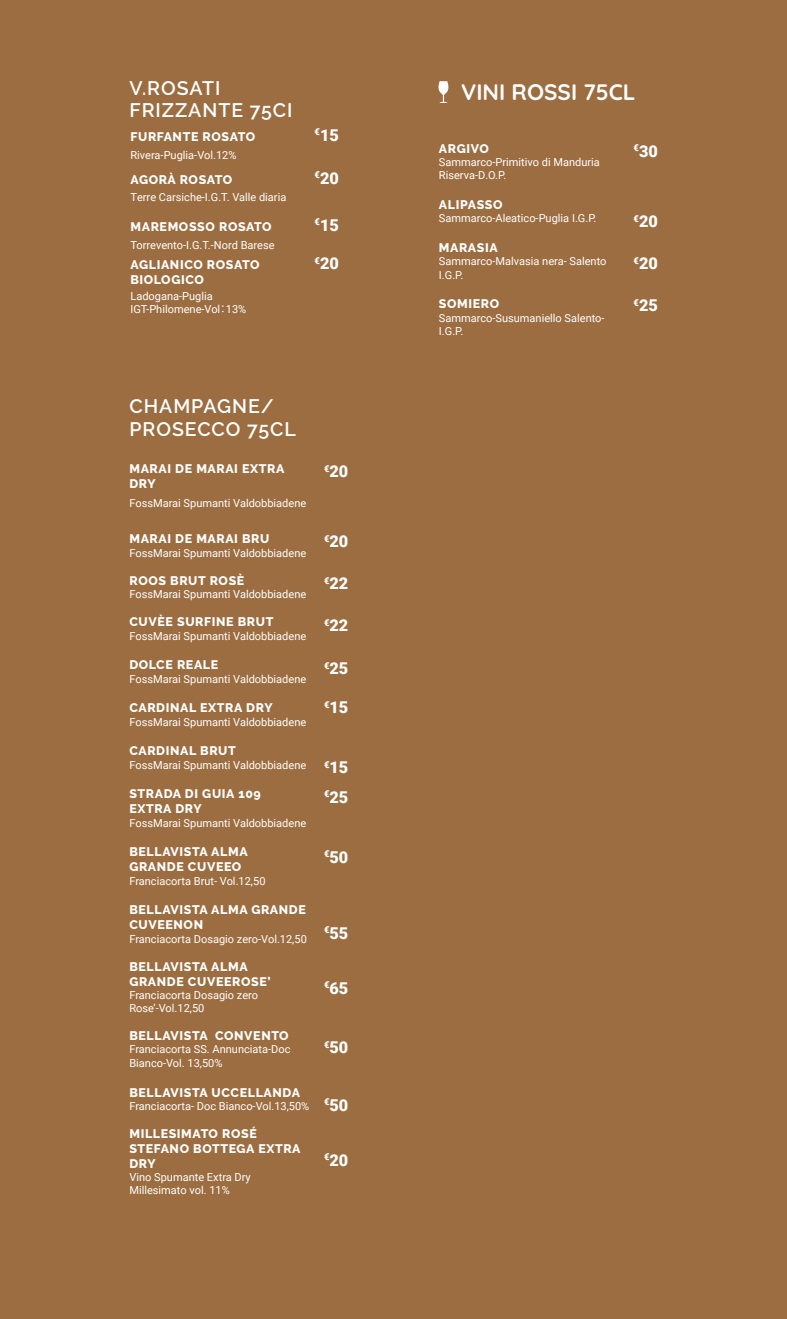
<style>
.page{position:relative;width:787px;height:1319px;background:#fff}
.page>*{position:absolute;margin:0;border:0;box-sizing:border-box;transform-origin:0 0}
.t1{font:300 22.5px "Quicksand";color:#fff}
.t2{font:600 19.5px/22.5px "Raleway";letter-spacing:.05em;color:#fff}
.t3{font:900 16.2px/29.2px "Roboto";color:#fff}
.t4{font:800 12.45px/14.9px "Raleway";letter-spacing:.05em;color:#fff}
.t5{font:11.1px/13.2px "Roboto";color:#fff}
.s1{font-family:"Koz Go Pr 6 N"}
</style>
<div class="page">
<div style="left:0;top:0;width:787px;height:1318px;background:#9c6d40"></div>
<svg style="left:438px;top:81px;width:11px;height:22px"></svg>
<h2 class="t2" style="left:129px;top:76px;width:165px">V.ROSATI<br>FRIZZANTE 75CI</h2>
<p class="t4" style="left:130px;top:129px;width:126px">FURFANTE ROSATO</p>
<p class="t5" style="left:130px;top:147px;width:107px">Rivera-Puglia-Vol.12%</p>
<p class="t4" style="left:130px;top:172px;width:103px">AGORÀ ROSATO</p>
<p class="t5" style="left:130px;top:190px;width:157px">Terre Carsiche-I.G.T. Valle diaria</p>
<p class="t4" style="left:130px;top:219px;width:143px">MAREMOSSO ROSATO</p>
<p class="t5" style="left:130px;top:237px;width:146px">Torrevento-I.G.T.-Nord Barese</p>
<p class="t4" style="left:130px;top:257px;width:131px">AGLIANICO ROSATO<br>BIOLOGICO</p>
<p class="t5" style="left:130px;top:289px;width:117px">Ladogana-Puglia<br>IGT-Philomene-Vol<span class="s1">：</span>13%</p>
<h3 class="t3" style="left:314px;top:120px;width:26px"><sup>€</sup>15</h3>
<h3 class="t3" style="left:314px;top:162px;width:26px"><sup>€</sup>20</h3>
<h3 class="t3" style="left:314px;top:210px;width:26px"><sup>€</sup>15</h3>
<h3 class="t3" style="left:314px;top:248px;width:26px"><sup>€</sup>20</h3>
<h2 class="t2" style="left:129px;top:395px;width:168px">CHAMPAGNE/<br>PROSECCO 75CL</h2>
<p class="t4" style="left:129px;top:461px;width:156px">MARAI DE MARAI EXTRA<br>DRY</p>
<p class="t5" style="left:129px;top:496px;width:178px">FossMarai Spumanti Valdobbiadene</p>
<p class="t4" style="left:129px;top:531px;width:142px">MARAI DE MARAI BRU</p>
<p class="t5" style="left:129px;top:545px;width:178px">FossMarai Spumanti Valdobbiadene</p>
<p class="t4" style="left:129px;top:573px;width:116px">ROOS BRUT ROSÈ</p>
<p class="t5" style="left:129px;top:587px;width:178px">FossMarai Spumanti Valdobbiadene</p>
<p class="t4" style="left:129px;top:614px;width:146px">CUVÈE SURFINE BRUT</p>
<p class="t5" style="left:129px;top:628px;width:178px">FossMarai Spumanti Valdobbiadene</p>
<p class="t4" style="left:129px;top:657px;width:90px">DOLCE REALE</p>
<p class="t5" style="left:129px;top:671px;width:178px">FossMarai Spumanti Valdobbiadene</p>
<p class="t4" style="left:129px;top:700px;width:145px">CARDINAL EXTRA DRY</p>
<p class="t5" style="left:129px;top:714px;width:178px">FossMarai Spumanti Valdobbiadene</p>
<p class="t4" style="left:129px;top:743px;width:108px">CARDINAL BRUT</p>
<p class="t5" style="left:129px;top:757px;width:178px">FossMarai Spumanti Valdobbiadene</p>
<p class="t4" style="left:129px;top:786px;width:133px">STRADA DI GUIA 109<br>EXTRA DRY</p>
<p class="t5" style="left:129px;top:815px;width:178px">FossMarai Spumanti Valdobbiadene</p>
<p class="t4" style="left:129px;top:844px;width:120px">BELLAVISTA ALMA<br>GRANDE CUVEEO</p>
<p class="t5" style="left:129px;top:873px;width:138px">Franciacorta Brut- Vol.12,50</p>
<p class="t4" style="left:129px;top:902px;width:178px">BELLAVISTA ALMA GRANDE<br>CUVEENON</p>
<p class="t5" style="left:129px;top:931px;width:179px">Franciacorta Dosagio zero-Vol.12,50</p>
<p class="t4" style="left:129px;top:958px;width:143px">BELLAVISTA ALMA<br>GRANDE CUVEEROSE’</p>
<p class="t5" style="left:129px;top:987px;width:130px">Franciacorta Dosagio zero<br>Rose’-Vol.12,50</p>
<p class="t4" style="left:129px;top:1028px;width:161px">BELLAVISTA CONVENTO</p>
<p class="t5" style="left:129px;top:1042px;width:163px">Franciacorta SS. Annunciata-Doc<br>Bianco-Vol. 13,50%</p>
<p class="t4" style="left:129px;top:1084px;width:172px">BELLAVISTA UCCELLANDA</p>
<p class="t5" style="left:129px;top:1098px;width:181px">Franciacorta- Doc Bianco-Vol.13,50%</p>
<p class="t4" style="left:129px;top:1125px;width:173px">MILLESIMATO ROSÉ<br>STEFANO BOTTEGA EXTRA<br>DRY</p>
<p class="t5" style="left:129px;top:1169px;width:123px">Vino Spumante Extra Dry<br>Millesimato vol. 11%</p>
<h3 class="t3" style="left:324px;top:456px;width:26px"><sup>€</sup>20</h3>
<h3 class="t3" style="left:324px;top:526px;width:26px"><sup>€</sup>20</h3>
<h3 class="t3" style="left:324px;top:568px;width:26px"><sup>€</sup>22</h3>
<h3 class="t3" style="left:324px;top:610px;width:26px"><sup>€</sup>22</h3>
<h3 class="t3" style="left:324px;top:653px;width:26px"><sup>€</sup>25</h3>
<h3 class="t3" style="left:324px;top:692px;width:26px"><sup>€</sup>15</h3>
<h3 class="t3" style="left:324px;top:752px;width:26px"><sup>€</sup>15 <sup>€</sup>25</h3>
<h3 class="t3" style="left:324px;top:841px;width:26px"><sup>€</sup>50</h3>
<h3 class="t3" style="left:324px;top:917px;width:26px"><sup>€</sup>55</h3>
<h3 class="t3" style="left:324px;top:972px;width:26px"><sup>€</sup>65</h3>
<h3 class="t3" style="left:324px;top:1032px;width:26px"><sup>€</sup>50</h3>
<h3 class="t3" style="left:324px;top:1089px;width:26px"><sup>€</sup>50</h3>
<h3 class="t3" style="left:324px;top:1144px;width:26px"><sup>€</sup>20</h3>
<h1 class="t1" style="left:461px;top:74px;width:176px">VINI ROSSI 75CL</h1>
<p class="t4" style="left:439px;top:141px;width:52px">ARGIVO</p>
<p class="t5" style="left:439px;top:155px;width:162px">Sammarco-Primitivo di Manduria<br>Riserva-D.O.P.</p>
<p class="t4" style="left:439px;top:197px;width:65px">ALIPASSO</p>
<p class="t5" style="left:439px;top:211px;width:159px">Sammarco-Aleatico-Puglia I.G.P.</p>
<p class="t4" style="left:439px;top:240px;width:60px">MARASIA</p>
<p class="t5" style="left:439px;top:254px;width:169px">Sammarco-Malvasia nera- Salento<br>I.G.P.</p>
<p class="t4" style="left:439px;top:297px;width:62px">SOMIERO</p>
<p class="t5" style="left:439px;top:311px;width:167px">Sammarco-Susumaniello Salento-<br>I.G.P.</p>
<h3 class="t3" style="left:633px;top:136px;width:26px"><sup>€</sup>30</h3>
<h3 class="t3" style="left:633px;top:206px;width:26px"><sup>€</sup>20</h3>
<h3 class="t3" style="left:633px;top:248px;width:26px"><sup>€</sup>20</h3>
<h3 class="t3" style="left:633px;top:290px;width:26px"><sup>€</sup>25</h3>
</div>
